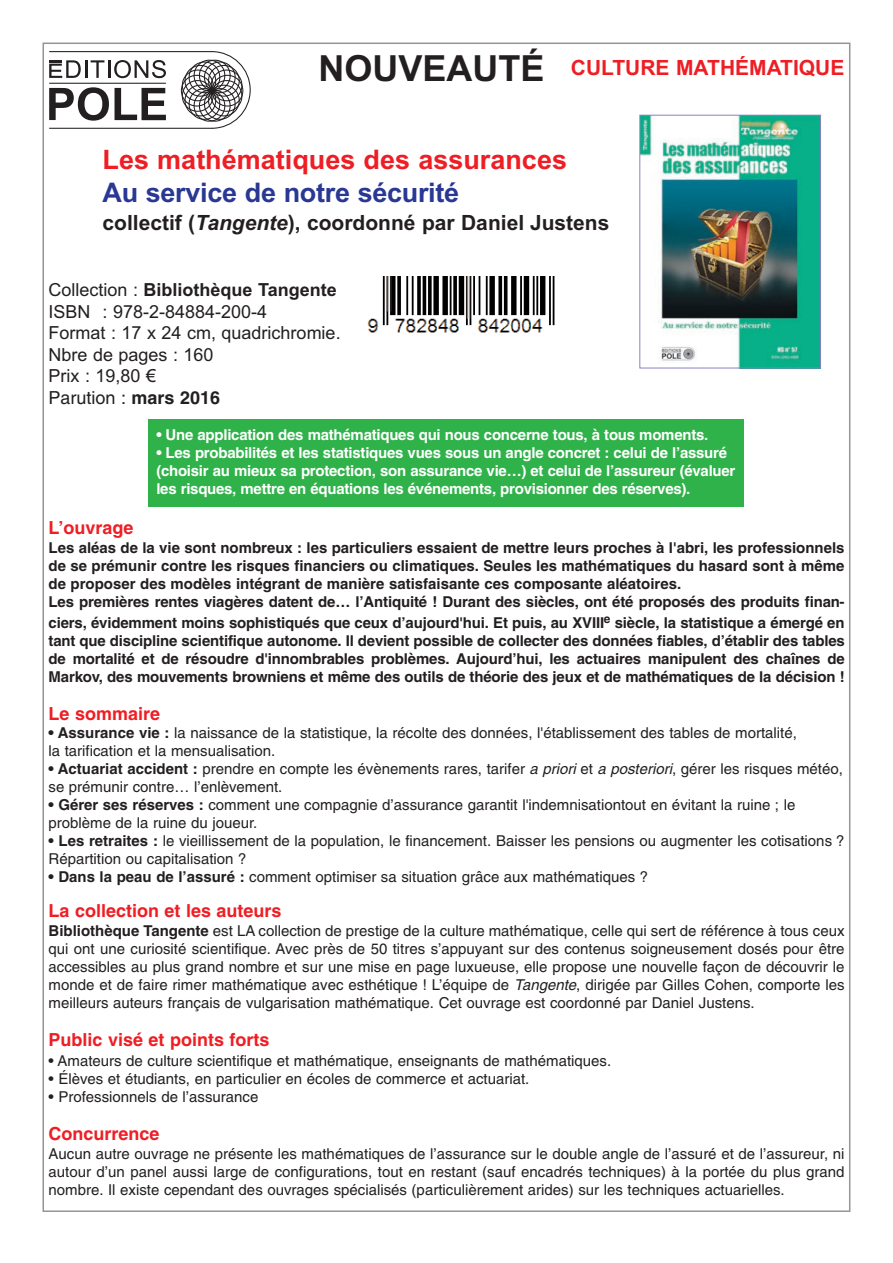
<style>
.page{position:relative;width:893px;height:1263px;background:#fff}
.page>*{position:absolute;margin:0;border:0;box-sizing:border-box;transform-origin:0 0}
.t1{font:27px "Arial Bold MS";color:#ee1e24}
.t2{font:27px "Arial Bold MS";letter-spacing:-.01em;color:#293795}
.t3{font:21px "Arial Bold MS";color:#231f20}
.t4{font:21px "Arial Bold MS";color:#ee1e24}
.t5{font:18px/21.6px "Arial MS";color:#231f20}
.t6{font:700 18px "Helvetica";color:#ee1e24}
.t7{font:18px "Arial Bold MS";color:#231f20}
.t8{font:18px "Helvetica";color:#231f20}
.t9{font:15px/18px "Helvetica";color:#231f20}
.t10{font:700 15px/18px "Helvetica";color:#231f20}
.t11{font:700 15px/18px "Helvetica";letter-spacing:-.015em;color:#fff}
.s1{font-size:36px;color:#231f20}
.s2{font-family:"Arial Bold Italic MS"}
.s3{font-family:"Arial MS"}
.s4{font-weight:700}
.s5{font-style:italic}
</style>
<div class="page">
<hr style="left:49px;top:51px;width:163px;height:1px;background:#231f20">
<hr style="left:49px;top:128px;width:163px;height:1px;background:#231f20">
<hr style="left:49px;top:83px;width:117px;height:1px;background:#231f20">
<svg style="left:49px;top:87px;width:60px;height:34px"></svg>
<svg style="left:115px;top:88px;width:51px;height:32px"></svg>
<svg style="left:179px;top:51px;width:72px;height:78px"></svg>
<svg style="left:49px;top:60px;width:117px;height:18px"></svg>
<img style="left:367px;top:276px;width:188px;height:57px">
<img style="left:641px;top:117px;width:178px;height:249px">
<div style="left:639px;top:115px;width:182px;height:253px;border:1px solid #8784bf"></div>
<div style="left:149px;top:419px;width:595px;height:88px;background:#30b24a"></div>
<h2 class="t4" style="left:319px;top:55px;width:527px"><span class="s1">NOUVEAUTÉ</span> CULTURE MATHÉMATIQUE</h2>
<h1 class="t1" style="left:103px;top:144px;width:466px">Les mathématiques des assurances</h1>
<h1 class="t2" style="left:103px;top:177px;width:358px">Au service de notre sécurité</h1>
<h2 class="t3" style="left:103px;top:210px;width:508px">collectif (<span class="s2">Tangente</span>), coordonné par Daniel Justens</h2>
<p class="t7" style="left:49px;top:279px;width:290px"><span class="s3">Collection :</span> Bibliothèque Tangente</p>
<p class="t5" style="left:49px;top:301px;width:294px">ISBN : 978-2-84884-200-4<br>Format : 17 x 24 cm, quadrichromie.<br>Nbre de pages : 160<br>Prix : 19,80 €</p>
<p class="t8" style="left:49px;top:391px;width:173px">Parution : <span class="s4">mars 2016</span></p>
<p class="t11" style="left:156px;top:427px;width:553px">• Une application des mathématiques qui nous concerne tous, à tous moments.</p>
<p class="t11" style="left:156px;top:445px;width:581px">• Les probabilités et les statistiques vues sous un angle concret : celui de l’assuré (choisir au mieux sa protection, son assurance vie…) et celui de l’assureur (évaluer les risques, mettre en équations les événements, provisionner des réserves).</p>
<p class="t6" style="left:49px;top:520px;width:87px">L’ouvrage</p>
<p class="t10" style="left:49px;top:540px;width:798px">Les aléas de la vie sont nombreux : les particuliers essaient de mettre leurs proches à l'abri, les professionnels de se prémunir contre les risques financiers ou climatiques. Seules les mathématiques du hasard sont à même de proposer des modèles intégrant de manière satisfaisante ces composante aléatoires.<br>Les premières rentes viagères datent de… l’Antiquité ! Durant des siècles, ont été proposés des produits finan-</p>
<p class="t10" style="left:49px;top:615px;width:798px;text-align:justify">ciers, évidemment moins sophistiqués que ceux d’aujourd'hui. Et puis, au XVIII<sup>e</sup> siècle, la statistique a émergé en tant que discipline scientifique autonome. Il devient possible de collecter des données fiables, d’établir des tables de mortalité et de résoudre d'innombrables problèmes. Aujourd’hui, les actuaires manipulent des chaînes de Markov, des mouvements browniens et même des outils de théorie des jeux et de mathématiques de la décision !</p>
<p class="t6" style="left:49px;top:706px;width:113px">Le sommaire</p>
<p class="t9" style="left:49px;top:725px;width:750px"><span class="s4">• Assurance vie :</span> la naissance de la statistique, la récolte des données, l'établissement des tables de mortalité, la tarification et la mensualisation.</p>
<p class="t9" style="left:49px;top:761px;width:796px"><span class="s4">• Actuariat accident :</span> prendre en compte les évènements rares, tarifer <span class="s5">a priori</span> et <span class="s5">a posteriori</span>, gérer les risques météo, se prémunir contre… l’enlèvement.</p>
<p class="t9" style="left:49px;top:797px;width:748px"><span class="s4">• Gérer ses réserves :</span> comment une compagnie d’assurance garantit l'indemnisationtout en évitant la ruine ; le problème de la ruine du joueur.</p>
<p class="t9" style="left:49px;top:833px;width:797px"><span class="s4">• Les retraites :</span> le vieillissement de la population, le financement. Baisser les pensions ou augmenter les cotisations ?<br>Répartition ou capitalisation ?</p>
<p class="t9" style="left:49px;top:869px;width:601px"><span class="s4">• Dans la peau de l’assuré :</span> comment optimiser sa situation grâce aux mathématiques ?</p>
<p class="t6" style="left:49px;top:903px;width:235px">La collection et les auteurs</p>
<p class="t9" style="left:49px;top:923px;width:798px;text-align:justify"><span class="s4">Bibliothèque Tangente</span> est LA collection de prestige de la culture mathématique, celle qui sert de référence à tous ceux qui ont une curiosité scientifique. Avec près de 50 titres s’appuyant sur des contenus soigneusement dosés pour être accessibles au plus grand nombre et sur une mise en page luxueuse, elle propose une nouvelle façon de découvrir le monde et de faire rimer mathématique avec esthétique ! L’équipe de <span class="s5">Tangente</span>, dirigée par Gilles Cohen, comporte les meilleurs auteurs français de vulgarisation mathématique. Cet ouvrage est coordonné par Daniel Justens.</p>
<p class="t6" style="left:49px;top:1032px;width:223px">Public visé et points forts</p>
<p class="t9" style="left:49px;top:1052px;width:564px">• Amateurs de culture scientifique et mathématique, enseignants de mathématiques.</p>
<p class="t9" style="left:49px;top:1070px;width:482px">• Élèves et étudiants, en particulier en écoles de commerce et actuariat.</p>
<p class="t9" style="left:49px;top:1088px;width:211px">• Professionnels de l’assurance</p>
<p class="t6" style="left:49px;top:1126px;width:113px">Concurrence</p>
<p class="t9" style="left:49px;top:1146px;width:798px;text-align:justify">Aucun autre ouvrage ne présente les mathématiques de l’assurance sur le double angle de l’assuré et de l’assureur, ni autour d’un panel aussi large de configurations, tout en restant (sauf encadrés techniques) à la portée du plus grand nombre. Il existe cependant des ouvrages spécialisés (particulièrement arides) sur les techniques actuarielles.</p>
</div>
